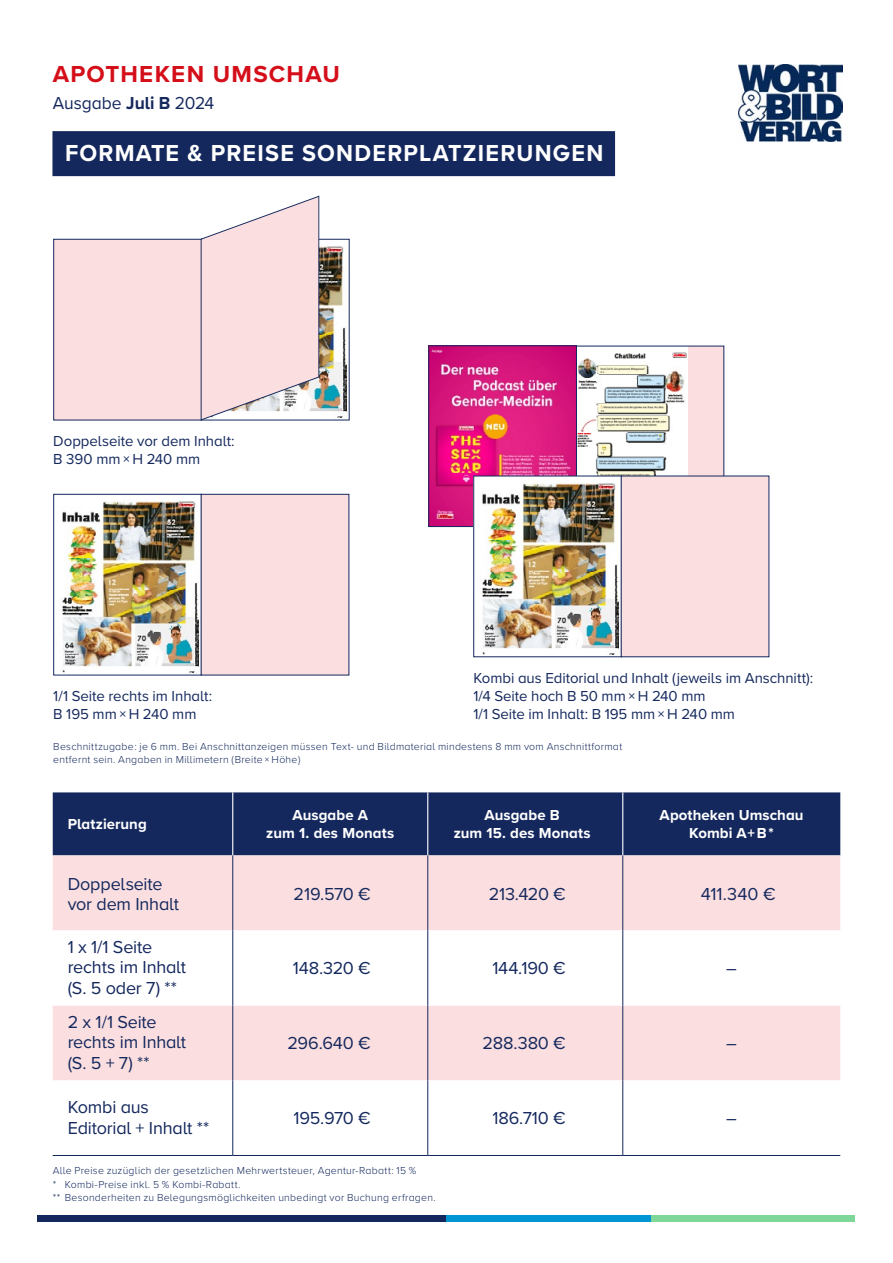
<style>
.page{position:relative;width:893px;height:1263px;background:#fff}
.page>*{position:absolute;margin:0;border:0;box-sizing:border-box;transform-origin:0 0}
.t1{font:700 24px "Proxima Nova A";letter-spacing:.05em;color:#fff}
.t2{font:700 24px "Proxima Nova";letter-spacing:.05em;color:#d40f1a}
.t3{font:18px/20.7px "Proxima Nova A";letter-spacing:-.01em;color:#14285d}
.t4{font:15px/18px "Proxima Nova A";letter-spacing:-.005em;color:#14285d}
.t5{font:700 15px/18px "Proxima Nova A";letter-spacing:.005em;color:#fff;text-align:center}
.t6{font:300 10.5px/13.5px "Proxima Nova A";letter-spacing:.025em;color:#14285d}
.s1{font-weight:700}
</style>
<div class="page">
<div style="left:38px;top:1215px;width:408px;height:6px;background:#14285d"></div>
<div style="left:651px;top:1215px;width:204px;height:6px;background:#7ed699"></div>
<div style="left:446px;top:1215px;width:205px;height:6px;background:#0095d3"></div>
<div style="left:53px;top:792px;width:787px;height:63px;background:#14285d"></div>
<div style="left:53px;top:855px;width:787px;height:75px;background:#fbdfe0"></div>
<svg style="left:53px;top:930px;width:787px;height:225px"></svg>
<hr style="left:232px;top:792px;width:1px;height:63px;background:#fff">
<hr style="left:427px;top:792px;width:1px;height:63px;background:#fff">
<hr style="left:622px;top:792px;width:1px;height:63px;background:#fff">
<hr style="left:232px;top:855px;width:1px;height:75px;background:#14285d">
<hr style="left:427px;top:855px;width:1px;height:75px;background:#14285d">
<hr style="left:622px;top:855px;width:1px;height:75px;background:#14285d">
<hr style="left:232px;top:930px;width:1px;height:75px;background:#14285d">
<hr style="left:427px;top:930px;width:1px;height:75px;background:#14285d">
<hr style="left:622px;top:930px;width:1px;height:75px;background:#14285d">
<hr style="left:232px;top:1005px;width:1px;height:75px;background:#14285d">
<hr style="left:427px;top:1005px;width:1px;height:75px;background:#14285d">
<hr style="left:622px;top:1005px;width:1px;height:75px;background:#14285d">
<hr style="left:232px;top:1080px;width:1px;height:75px;background:#14285d">
<hr style="left:427px;top:1080px;width:1px;height:75px;background:#14285d">
<hr style="left:622px;top:1080px;width:1px;height:75px;background:#14285d">
<hr style="left:53px;top:1155px;width:180px;height:1px;background:#14285d">
<hr style="left:233px;top:1155px;width:195px;height:1px;background:#14285d">
<hr style="left:428px;top:1155px;width:195px;height:1px;background:#14285d">
<hr style="left:623px;top:1155px;width:217px;height:1px;background:#14285d">
<img style="left:738px;top:64px;width:105px;height:78px">
<div style="left:52px;top:131px;width:563px;height:45px;background:#14285d"></div>
<div style="left:567px;top:343px;width:165px;height:197px;background:#000;opacity:.13"></div>
<img style="left:578px;top:348px;width:110px;height:128px">
<div style="left:688px;top:346px;width:35px;height:181px;background:#fbdfe0"></div>
<img style="left:320px;top:246px;width:28px;height:172px">
<div style="left:53px;top:239px;width:149px;height:181px;background:#fbdfe0;border:1px solid #14285d"></div>
<svg style="left:200px;top:195px;width:120px;height:226px;background:#f3dee0"></svg>
<img style="left:62px;top:501px;width:138px;height:172px">
<div style="left:53px;top:494px;width:149px;height:181px;border:1px solid #14285d"></div>
<img style="left:430px;top:347px;width:145px;height:178px">
<div style="left:428px;top:345px;width:149px;height:182px;border:1px solid #14285d"></div>
<div style="left:201px;top:494px;width:148px;height:181px;background:#fbdfe0"></div>
<img style="left:475px;top:478px;width:145px;height:177px">
<div style="left:473px;top:476px;width:149px;height:181px;border:1px solid #14285d"></div>
<div style="left:621px;top:476px;width:148px;height:181px;background:#fbdfe0"></div>
<p class="t2" style="left:53px;top:56px;width:289px">APOTHEKEN UMSCHAU</p>
<p class="t3" style="left:53px;top:92px;width:163px">Ausgabe <span class="s1">Juli B</span> 2024</p>
<p class="t1" style="left:65px;top:135px;width:540px">FORMATE &amp; PREISE SONDERPLATZIERUNGEN</p>
<p class="t4" style="left:53px;top:431px;width:183px">Doppelseite vor dem Inhalt:<br>B 390 mm × H 240 mm</p>
<p class="t4" style="left:473px;top:668px;width:341px">Kombi aus Editorial und Inhalt (jeweils im Anschnitt):<br>1/4 Seite hoch B 50 mm × H 240 mm</p>
<p class="t4" style="left:473px;top:704px;width:263px">1/1 Seite im Inhalt: B 195 mm × H 240 mm</p>
<p class="t6" style="left:53px;top:739px;width:570px">Beschnittzugabe : je 6 mm. Bei Anschnittanzeigen müssen Text- und Bildmaterial mindestens 8 mm vom Anschnittformat entfernt sein. Angaben in Millimetern ( Breite × Höhe )</p>
<p class="t4" style="left:53px;top:686px;width:160px">1/1 Seite rechts im Inhalt:<br>B 195 mm × H 240 mm</p>
<p class="t5" style="left:68px;top:814px;width:81px">Platzierung</p>
<p class="t5" style="left:266px;top:805px;width:129px">Ausgabe A<br>zum 1. des Monats</p>
<p class="t5" style="left:484px;top:805px;width:77px">Ausgabe B</p>
<p class="t5" style="left:454px;top:823px;width:139px">zum 15. des Monats</p>
<p class="t5" style="left:660px;top:805px;width:145px">Apotheken Umschau<br>Kombi A + B *</p>
<p class="t3" style="left:68px;top:873px;width:96px">Doppelseite</p>
<p class="t3" style="left:68px;top:893px;width:113px">vor dem Inhalt</p>
<p class="t3" style="left:68px;top:936px;width:120px">1 x 1/1 Seite rechts im Inhalt (S. 5 oder 7) **</p>
<p class="t3" style="left:68px;top:1011px;width:120px">2 x 1/1 Seite rechts im Inhalt (S. 5 + 7) **</p>
<p class="t3" style="left:68px;top:1096px;width:83px">Kombi aus</p>
<p class="t3" style="left:68px;top:1117px;width:143px">Editorial + Inhalt **</p>
<p class="t3" style="left:294px;top:883px;width:79px">219.570 €</p>
<p class="t3" style="left:489px;top:883px;width:79px">213.420 €</p>
<p class="t3" style="left:701px;top:883px;width:76px">411.340 €</p>
<p class="t3" style="left:293px;top:956px;width:79px">148.320 €</p>
<p class="t3" style="left:492px;top:956px;width:75px">144.190 €</p>
<p class="t3" style="left:726px;top:956px;width:12px">–</p>
<p class="t3" style="left:287px;top:1031px;width:85px">296.640 €</p>
<p class="t3" style="left:483px;top:1031px;width:85px">288.380 €</p>
<p class="t3" style="left:726px;top:1031px;width:12px">–</p>
<p class="t3" style="left:294px;top:1106px;width:79px">195.970 €</p>
<p class="t3" style="left:492px;top:1106px;width:75px">186.710 €</p>
<p class="t3" style="left:726px;top:1106px;width:12px">–</p>
<p class="t6" style="left:53px;top:1163px;width:365px">Alle Preise zuzüglich der gesetzlichen Mehrwertsteuer, Agentur-Rabatt: 15 %</p>
<p class="t6" style="left:53px;top:1177px;width:189px">* Kombi-Preise inkl. 5 % Kombi-Rabatt.</p>
<p class="t6" style="left:53px;top:1190px;width:384px">** Besonderheiten zu Belegungsmöglichkeiten unbedingt vor Buchung erfragen.</p>
</div>
